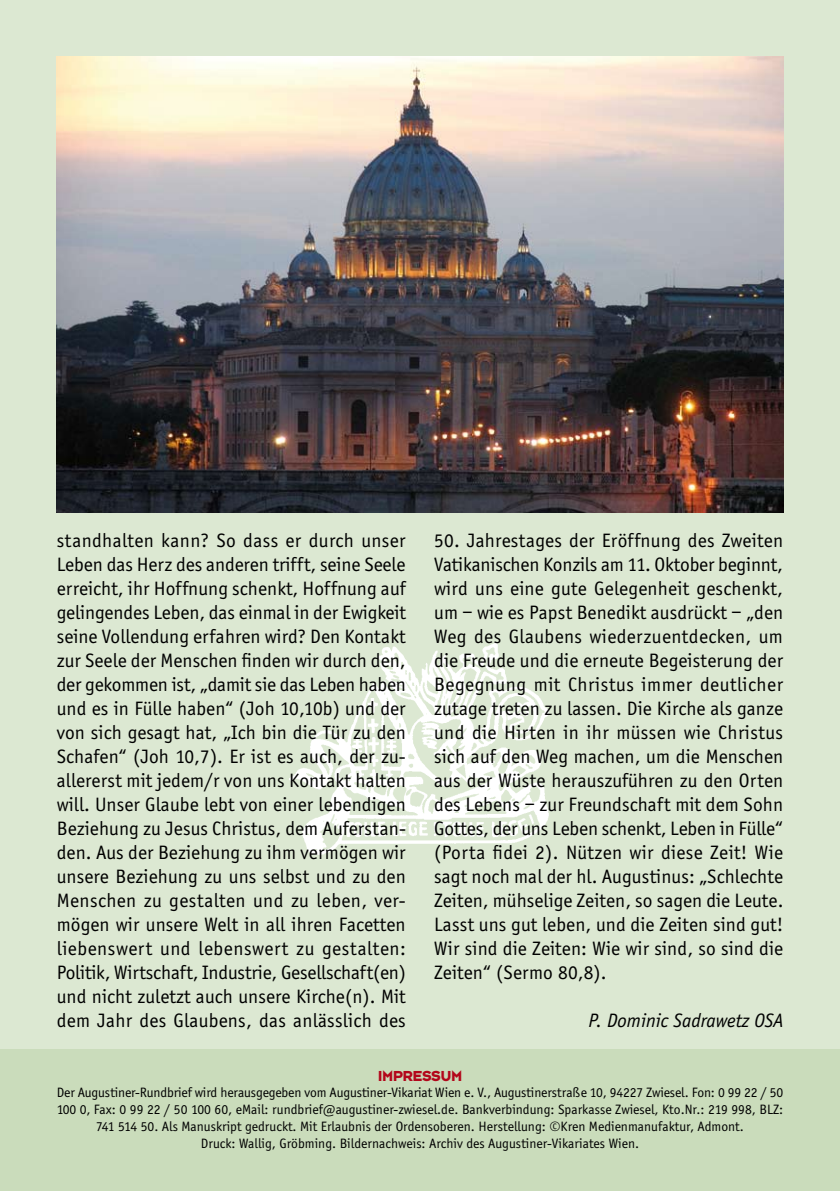
<style>
.page{position:relative;width:840px;height:1191px;background:#fff}
.page>*{position:absolute;margin:0;border:0;box-sizing:border-box;transform-origin:0 0}
.t1{font:20px/24px "Officina Sans";letter-spacing:.005em;color:#000;text-align:justify}
.t2{font:italic 20px "Officina Sans";color:#000}
.t3{font:700 16px "Bonn";letter-spacing:-.01em;color:#b3071b}
.t4{font:14px/16.8px "Officina Sans";color:#000;text-align:center}
</style>
<div class="page">
<div style="left:0;top:0;width:839px;height:1054px;background:#dce8d2"></div>
<div style="left:0;top:1049px;width:839px;height:142px;background:#cadcbb"></div>
<img style="left:57px;top:57px;width:725px;height:455px">
<img style="left:289px;top:643px;width:260px;height:212px">
<p class="t1" style="left:57px;top:529px;width:350px">standhalten kann? So dass er durch unser Leben das Herz des anderen trifft, seine Seele erreicht, ihr Hoffnung schenkt, Hoffnung auf gelingendes Leben, das einmal in der Ewigkeit seine Vollendung erfahren wird? Den Kontakt zur Seele der Menschen finden wir durch den, der gekommen ist, „damit sie das Leben haben und es in Fülle haben“ (Joh 10,10b) und der von sich gesagt hat, „Ich bin die Tür zu den Schafen“ (Joh 10,7). Er ist es auch, der zu&shy;allererst mit jedem/r von uns Kontakt halten will. Unser Glaube lebt von einer lebendigen Beziehung zu Jesus Christus, dem Auferstan&shy;den. Aus der Beziehung zu ihm vermögen wir unsere Beziehung zu uns selbst und zu den Menschen zu gestalten und zu leben, ver&shy;mögen wir unsere Welt in all ihren Facetten liebenswert und lebenswert zu gestalten:<br>Politik, Wirtschaft, Industrie, Gesellschaft(en) und nicht zuletzt auch unsere Kirche(n). Mit dem Jahr des Glaubens, das anlässlich des</p>
<p class="t1" style="left:434px;top:529px;width:350px">50. Jahrestages der Eröffnung des Zweiten Vatikanischen Konzils am 11. Oktober beginnt, wird uns eine gute Gelegenheit geschenkt, um – wie es Papst Benedikt ausdrückt – „den Weg des Glaubens wiederzuentdecken, um die Freude und die erneute Begeisterung der Begegnung mit Christus immer deutlicher zutage treten zu lassen. Die Kirche als ganze und die Hirten in ihr müssen wie Christus sich auf den Weg machen, um die Menschen aus der Wüste herauszuführen zu den Orten des Lebens – zur Freundschaft mit dem Sohn Gottes, der uns Leben schenkt, Leben in Fülle“ (Porta fidei 2). Nützen wir diese Zeit! Wie sagt noch mal der hl. Augustinus: „Schlechte Zeiten, mühselige Zeiten, so sagen die Leute.<br>Lasst uns gut leben, und die Zeiten sind gut!<br>Wir sind die Zeiten: Wie wir sind, so sind die Zeiten“ (Sermo 80,8).</p>
<p class="t2" style="left:588px;top:1010px;width:196px">P. Dominic Sadrawetz OSA</p>
<p class="t3" style="left:378px;top:1067px;width:84px">IM PRESSUM</p>
<p class="t4" style="left:57px;top:1084px;width:727px">Der Augustiner-Rundbrief wird herausgegeben vom Augustiner-Vikariat Wien e. V., Augustinerstraße 10, 94227 Zwiesel. Fon: 0 99 22 / 50<br>100 0, Fax: 0 99 22 / 50 100 60, eMail: rundbrief@augustiner-zwiesel.de. Bankverbindung: Sparkasse Zwiesel, Kto.Nr.: 219 998, BLZ:<br>741 514 50. Als Manuskript gedruckt. Mit Erlaubnis der Ordensoberen. Herstellung: ©Kren Medienmanufaktur, Admont.<br>Druck: Wallig, Gröbming. Bildernachweis: Archiv des Augustiner-Vikariates Wien.</p>
</div>
